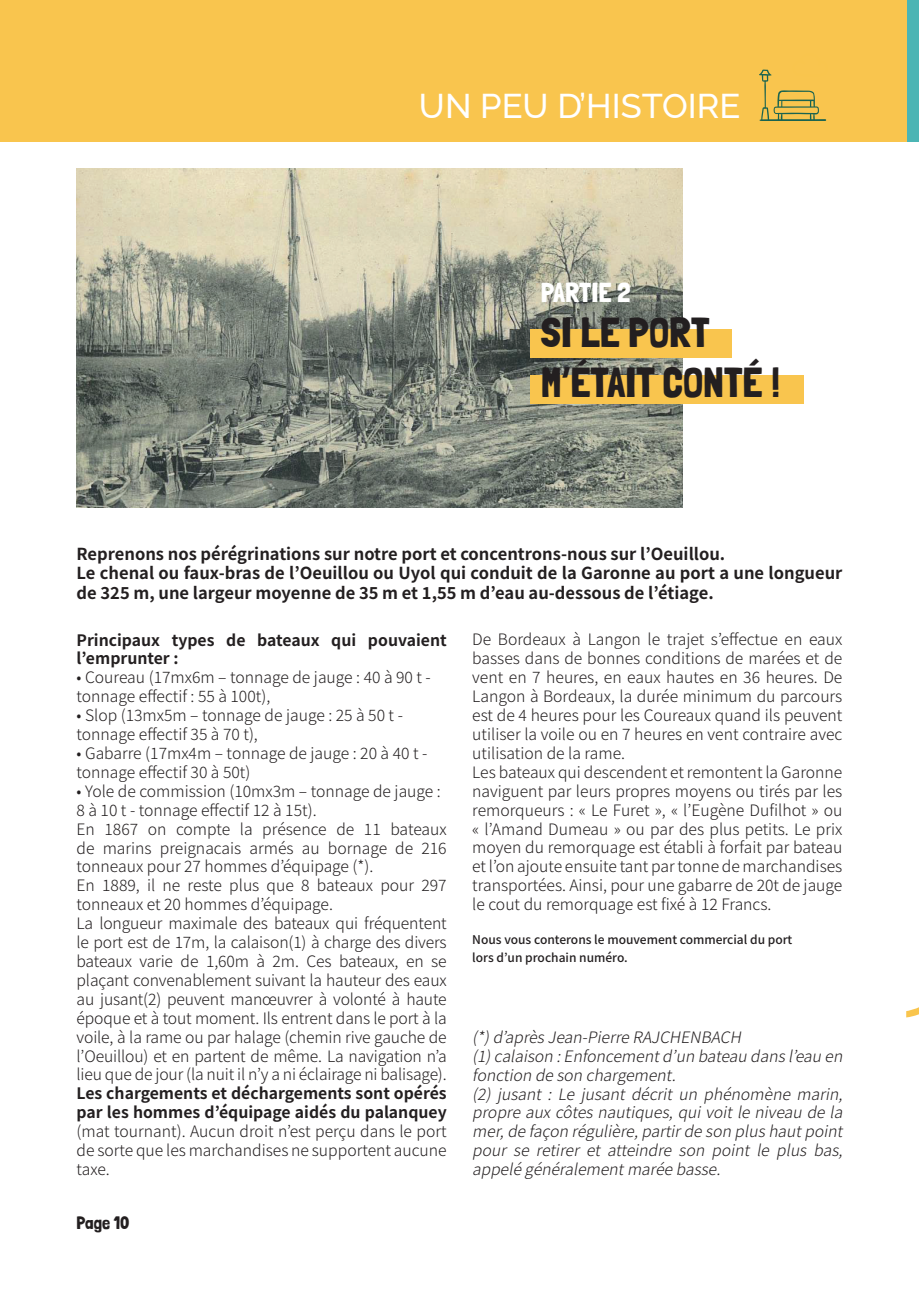
<style>
.page{position:relative;width:919px;height:1289px;background:#fff}
.page>*{position:absolute;margin:0;border:0;box-sizing:border-box;transform-origin:0 0}
.t1{font:41.85px/50.2px "Londrina Solid";color:#231f20}
.t2{font:500 34.5px "Raleway";color:#fff}
.t3{font:27.45px "Londrina Solid";color:#fff}
.t4{font:18px "Londrina Solid";color:#231f20}
.t5{font:700 16.5px/19.8px "Noto Sans JP";color:#231f20}
.t6{font:300 15.75px/18.9px "Noto Sans JP";color:#231f20}
.t7{font:italic 300 15.75px/18.9px "Noto Sans JP";color:#231f20}
.t8{font:700 15.75px/18.9px "Noto Sans JP";color:#231f20}
.t9{font:500 12px/18.9px "Noto Sans JP";color:#231f20}
</style>
<div class="page">
<div style="left:906px;top:0;width:12px;height:142px;background:#4bb5b4"></div>
<svg style="left:906px;top:1007px;width:12px;height:11px"></svg>
<img style="left:77px;top:168px;width:605px;height:339px">
<div style="left:0;top:0;width:906px;height:142px;background:#f9c54e"></div>
<svg style="left:759px;top:69px;width:68px;height:52px"></svg>
<div style="left:530px;top:329px;width:201px;height:28px;background:#f9c54e"></div>
<div style="left:530px;top:376px;width:273px;height:28px;background:#f9c54e"></div>
<h2 class="t2" style="left:419px;top:78px;width:323px">UN PEU D’HISTOIRE</h2>
<h3 class="t3" style="left:540px;top:276px;width:92px">PARTIE 2</h3>
<h1 class="t1" style="left:540px;top:306px;width:241px">SI LE PORT<br>M’ÉTAIT CONTÉ !</h1>
<p class="t5" style="left:77px;top:544px;width:767px">Reprenons nos pérégrinations sur notre port et concentrons-nous sur l’Oeuillou.<br>Le chenal ou faux-bras de l’Oeuillou ou Uyol qui conduit de la Garonne au port a une longueur de 325 m, une largeur moyenne de 35 m et 1,55 m d’eau au-dessous de l’étiage.</p>
<p class="t8" style="left:77px;top:630px;width:371px">Principaux types de bateaux qui pouvaient l’emprunter :</p>
<p class="t6" style="left:77px;top:668px;width:356px">• Coureau (17mx6m – tonnage de jauge : 40 à 90 t - tonnage effectif : 55 à 100t),</p>
<p class="t6" style="left:77px;top:706px;width:328px">• Slop (13mx5m – tonnage de jauge : 25 à 50 t - tonnage effectif 35 à 70 t),</p>
<p class="t6" style="left:77px;top:744px;width:352px">• Gabarre (17mx4m – tonnage de jauge : 20 à 40 t - tonnage effectif 30 à 50t)</p>
<p class="t6" style="left:77px;top:781px;width:371px">• Yole de commission (10mx3m – tonnage de jauge :<br>8 à 10 t - tonnage effectif 12 à 15t).<br>En 1867 on compte la présence de 11 bateaux de marins preignacais armés au bornage de 216 tonneaux pour 27 hommes d’équipage (*).<br>En 1889, il ne reste plus que 8 bateaux pour 297 tonneaux et 20 hommes d’équipage.<br>La longueur maximale des bateaux qui fréquentent le port est de 17m, la calaison(1) à charge des divers bateaux varie de 1,60m à 2m. Ces bateaux, en se plaçant convenablement suivant la hauteur des eaux au jusant(2) peuvent manœuvrer à volonté à haute époque et à tout moment. Ils entrent dans le port à la voile, à la rame ou par halage (chemin rive gauche de l’Oeuillou) et en partent de même. La navigation n’a lieu que de jour (la nuit il n’y a ni éclairage ni balisage).</p>
<p class="t8" style="left:77px;top:1084px;width:371px">Les chargements et déchargements sont opérés par les hommes d’équipage aidés du palanquey</p>
<p class="t6" style="left:77px;top:1122px;width:371px;text-align:justify">(mat tournant). Aucun droit n’est perçu dans le port de sorte que les marchandises ne supportent aucune taxe.</p>
<p class="t4" style="left:77px;top:1212px;width:54px">Page 10</p>
<p class="t6" style="left:472px;top:630px;width:371px">De Bordeaux à Langon le trajet s’effectue en eaux basses dans de bonnes conditions de marées et de vent en 7 heures, en eaux hautes en 36 heures. De Langon à Bordeaux, la durée minimum du parcours est de 4 heures pour les Coureaux quand ils peuvent utiliser la voile ou en 7 heures en vent contraire avec utilisation de la rame.<br>Les bateaux qui descendent et remontent la Garonne naviguent par leurs propres moyens ou tirés par les remorqueurs : « Le Furet », « l’Eugène Dufilhot » ou « l’Amand Dumeau » ou par des plus petits. Le prix moyen du remorquage est établi à forfait par bateau et l’on ajoute ensuite tant par tonne de marchandises transportées. Ainsi, pour une gabarre de 20t de jauge le cout du remorquage est fixé à 12 Francs.</p>
<p class="t9" style="left:472px;top:929px;width:321px">Nous vous conterons le mouvement commercial du port lors d’un prochain numéro.</p>
<p class="t7" style="left:472px;top:1027px;width:379px">(*)d’aprèsJean-PierreRAJCHENBACH (1)calaison:Enfoncementd’unbateaudansl’eauen fonctiondesonchargement. (2)jusant:Lejusantdécritunphénomènemarin, propreauxcôtesnautiques,quivoitleniveaudela mer,defaçonrégulière,partirdesonplushautpoint pourseretireretatteindresonpointleplusbas, appelégénéralementmaréebasse.</p>
</div>
